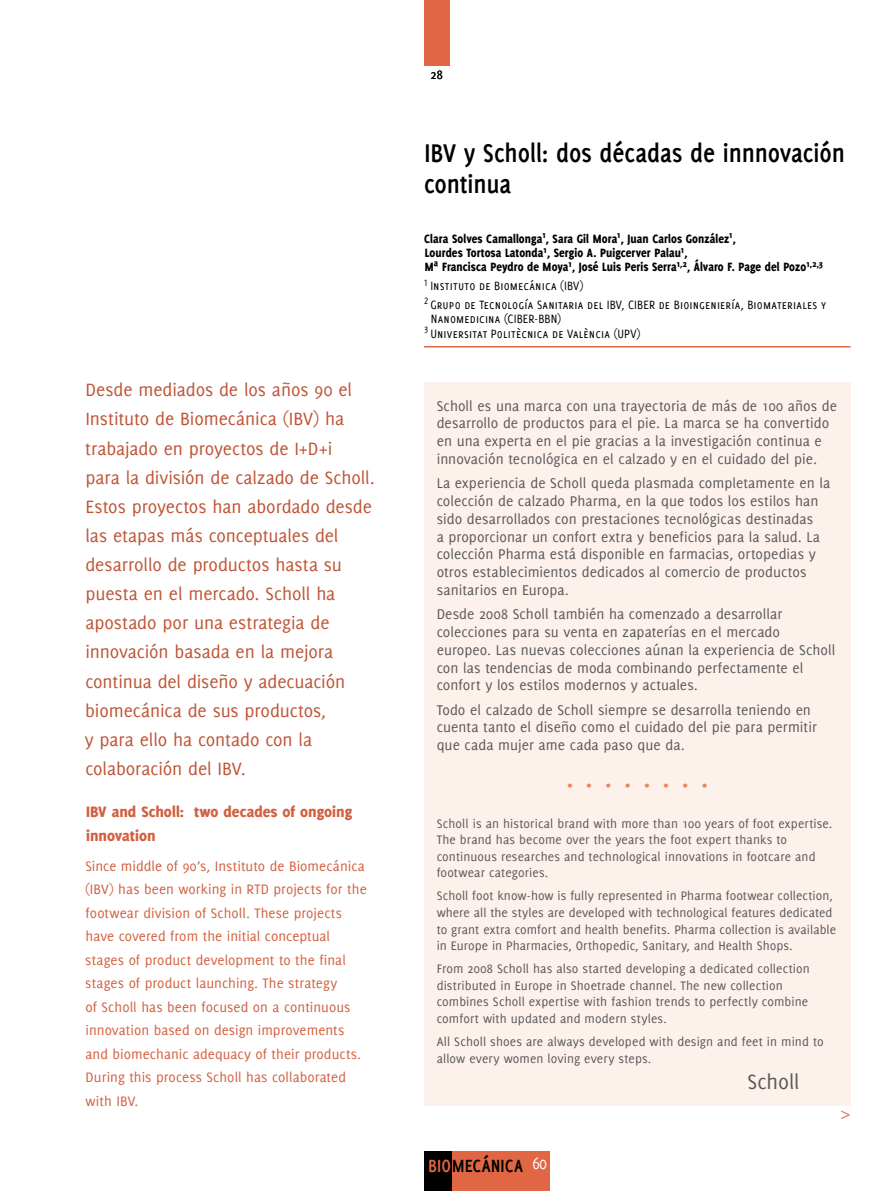
<style>
.page{position:relative;width:893px;height:1191px;background:#fff}
.page>*{position:absolute;margin:0;border:0;box-sizing:border-box;transform-origin:0 0}
.t1{font:34.5px "Delicious";color:#e88763}
.t2{font:700 28.05px/30.6px "Delicious";letter-spacing:-.005em;color:#000;scale:.91 1}
.t3{font:22.5px "Delicious";letter-spacing:-.005em;color:#58585a}
.t4{font:19.5px/29.1px "Delicious";letter-spacing:-.005em;color:#be5435}
.t5{font:700 19.35px "Delicious";letter-spacing:.005em;color:#000;scale:.91 1}
.t6{font:800 16.5px/24.6px "Delicious";color:#d2603f}
.t7{font:condensed 16.5px "Helvetica Neue LT";color:#e16643}
.t8{font:15.45px/17.9px "Delicious";color:#58585a}
.t9{font:15px/23.5px "Delicious";letter-spacing:.005em;color:#d2603f}
.t10{font:13.5px/16.6px "Delicious";letter-spacing:.005em;color:#58585a}
.t11{font:13.5px "Delicious";color:#000}
.t12{font:800 13.2px/14.4px "Delicious";letter-spacing:.01em;color:#000;scale:.91 1}
.t13{font:13.2px/18.6px "Delicious Small Caps";letter-spacing:.015em;color:#000;scale:.91 1}
.s1{color:#e16643}
</style>
<div class="page">
<div style="left:424px;top:1151px;width:125px;height:40px;background:#e16643"></div>
<div style="left:424px;top:1151px;width:28px;height:40px;background:#000"></div>
<div style="left:424px;top:0;width:25px;height:66px;background:#e16643"></div>
<hr style="left:424px;top:346px;width:426px;height:1px;background:#e16643">
<div style="left:424px;top:383px;width:426px;height:723px;background:#fdf1eb"></div>
<p class="t4" style="left:85px;top:375px;width:291px">Desde mediados de los años 90 el<br>Instituto de Biomecánica (IBV) ha trabajado en proyectos de I+D+i<br>para la división de calzado de Scholl.<br>Estos proyectos han abordado desde las etapas más conceptuales del desarrollo de productos hasta su puesta en el mercado. Scholl ha apostado por una estrategia de innovación basada en la mejora continua del diseño y adecuación biomecánica de sus productos,<br>y para ello ha contado con la colaboración del IBV.</p>
<p class="t6" style="left:86px;top:798px;width:268px">IBV and Scholl: two decades of ongoing innovation</p>
<p class="t9" style="left:85px;top:854px;width:283px">Since middle of 90’s, Instituto de Biomecánica (IBV) has been working in RTD projects for the footwear division of Scholl. These projects have covered from the initial conceptual stages of product development to the final stages of product launching. The strategy<br>of Scholl has been focused on a continuous innovation based on design improvements and biomechanic adequacy of their products.<br>During this process Scholl has collaborated with IBV.</p>
<p class="t11" style="left:431px;top:67px;width:14px">28</p>
<h2 class="t2" style="left:424px;top:138px;width:464px">IBV y Scholl: dos décadas de innnovación continua</h2>
<p class="t12" style="left:424px;top:231px;width:440px">Clara Solves Camallonga<sup>1</sup>, Sara Gil Mora<sup>1</sup>, Juan Carlos González<sup>1</sup>,<br>Lourdes Tortosa Latonda<sup>1</sup>, Sergio A. Puigcerver Palau<sup>1</sup>,<br>Mª Francisca Peydro de Moya<sup>1</sup>, José Luis Peris Serra<sup>1,2</sup>, Álvaro F. Page del Pozo<sup>1,2,3</sup></p>
<p class="t13" style="left:424px;top:276px;width:444px"><sup>1</sup> Instituto de Biomecánica (IBV)<br><sup>2</sup> Grupo de Tecnología Sanitaria del IBV, CIBER de Bioingeniería, Biomateriales y</p>
<p class="t13" style="left:424px;top:311px;width:240px;line-height:14.4px;text-indent:7px">Nanomedicina (CIBER-BBN)<br><sup>3</sup> Universitat Politècnica de València (UPV)</p>
<p class="t8" style="left:437px;top:396px;width:402px">Scholl es una marca con una trayectoria de más de 100 años de desarrollo de productos para el pie. La marca se ha convertido en una experta en el pie gracias a la investigación continua e innovación tecnológica en el calzado y en el cuidado del pie.</p>
<p class="t8" style="left:437px;top:474px;width:395px">La experiencia de Scholl queda plasmada completamente en la colección de calzado Pharma, en la que todos los estilos han sido desarrollados con prestaciones tecnológicas destinadas<br>a proporcionar un confort extra y beneficios para la salud. La colección Pharma está disponible en farmacias, ortopedias y otros establecimientos dedicados al comercio de productos sanitarios en Europa.</p>
<p class="t8" style="left:437px;top:605px;width:400px">Desde 2008 Scholl también ha comenzado a desarrollar colecciones para su venta en zapaterías en el mercado europeo. Las nuevas colecciones aúnan la experiencia de Scholl con las tendencias de moda combinando perfectamente el confort y los estilos modernos y actuales.</p>
<p class="t8" style="left:437px;top:700px;width:382px">Todo el calzado de Scholl siempre se desarrolla teniendo en cuenta tanto el diseño como el cuidado del pie para permitir que cada mujer ame cada paso que da.</p>
<h1 class="t1" style="left:565px;top:763px;width:145px">· · · · · · · ·</h1>
<p class="t10" style="left:437px;top:814px;width:397px">Scholl is an historical brand with more than 100 years of foot expertise.<br>The brand has become over the years the foot expert thanks to continuous researches and technological innovations in footcare and footwear categories.</p>
<p class="t10" style="left:437px;top:887px;width:401px">Scholl foot know-how is fully represented in Pharma footwear collection, where all the styles are developed with technological features dedicated to grant extra comfort and health benefits. Pharma collection is available in Europe in Pharmacies, Orthopedic, Sanitary, and Health Shops.</p>
<p class="t10" style="left:437px;top:960px;width:375px">From 2008 Scholl has also started developing a dedicated collection distributed in Europe in Shoetrade channel. The new collection combines Scholl expertise with fashion trends to perfectly combine comfort with updated and modern styles.</p>
<p class="t10" style="left:437px;top:1033px;width:388px">All Scholl shoes are always developed with design and feet in mind to allow every women loving every steps.</p>
<h3 class="t3" style="left:748px;top:1068px;width:53px">Scholl</h3>
<p class="t5" style="left:428px;top:1154px;width:132px"><span class="s1">BIO</span>MECÁNICA <sup>60</sup></p>
<p class="t7" style="left:840px;top:1103px;width:11px">&gt;</p>
</div>
